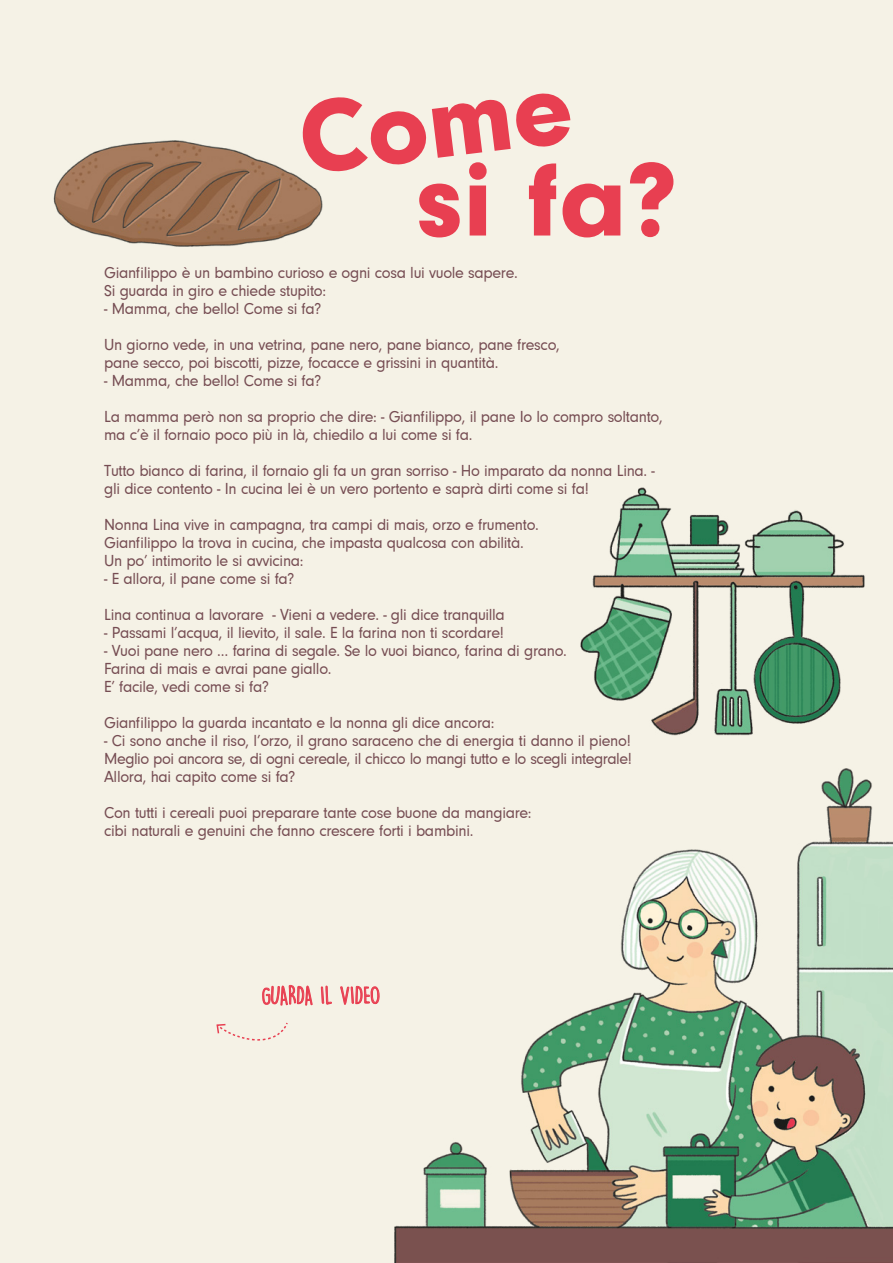
<style>
.page{position:relative;width:893px;height:1263px;background:#f5f2e6}
.page>*{position:absolute;margin:0;border:0;box-sizing:border-box;transform-origin:0 0}
.t1{font:900 108px "Neuzeit Grotesk TOT";color:#e83f51}
.t2{font:900 106.2px "Neuzeit Grotesk TOT";color:#e83f51}
.t3{font:23.1px "DK Lemon Yellow Sun";letter-spacing:-.02em;color:#e83f51}
.t4{font:16.5px/18px "Neuzeit Gro";letter-spacing:-.02em;color:#764d53}
</style>
<div class="page">
<svg style="left:262px;top:984px;width:51px;height:21px"></svg>
<svg style="left:321px;top:985px;width:11px;height:20px"></svg>
<svg style="left:340px;top:985px;width:40px;height:20px"></svg>
<svg style="left:216px;top:1022px;width:72px;height:19px"></svg>
<img style="left:395px;top:768px;width:498px;height:495px">
<img style="left:580px;top:487px;width:285px;height:249px">
<img style="left:53px;top:140px;width:270px;height:107px">
<h2 class="t2" style="left:292px;top:79px;width:275px;rotate:-7deg">Come</h2>
<h1 class="t1" style="left:417px;top:138px;width:262px">si fa?</h1>
<p class="t4" style="left:104px;top:264px;width:415px">Gianfilippo è un bambino curioso e ogni cosa lui vuole sapere.<br>Si guarda in giro e chiede stupito:</p>
<p class="t4" style="left:104px;top:291px;width:457px;line-height:36px">- Mamma, che bello! Come si fa?<br>Un giorno vede, in una vetrina, pane nero, pane bianco, pane fresco,</p>
<p class="t4" style="left:104px;top:354px;width:396px">pane secco, poi biscotti, pizze, focacce e grissini in quantità.</p>
<p class="t4" style="left:104px;top:363px;width:560px;line-height:36px">- Mamma, che bello! Come si fa?<br>La mamma però non sa proprio che dire: - Gianfilippo, il pane Io lo compro soltanto,</p>
<p class="t4" style="left:104px;top:417px;width:552px;line-height:36px">ma c’è il fornaio poco più in là, chiedilo a lui come si fa.<br>Tutto bianco di farina, il fornaio gli fa un gran sorriso - Ho imparato da nonna Lina. -</p>
<p class="t4" style="left:104px;top:471px;width:486px;line-height:36px">gli dice contento - In cucina lei è un vero portento e saprà dirti come si fa!<br>Nonna Lina vive in campagna, tra campi di mais, orzo e frumento.</p>
<p class="t4" style="left:104px;top:534px;width:421px">Gianfilippo la trova in cucina, che impasta qualcosa con abilità.<br>Un po’ intimorito le si avvicina:</p>
<p class="t4" style="left:104px;top:561px;width:402px;line-height:36px">- E allora, il pane come si fa?<br>Lina continua a lavorare - Vieni a vedere. - gli dice tranquilla</p>
<p class="t4" style="left:104px;top:624px;width:401px">- Passami l’acqua, il lievito, il sale. E la farina non ti scordare!</p>
<p class="t4" style="left:104px;top:642px;width:464px">- Vuoi pane nero … farina di segale. Se lo vuoi bianco, farina di grano.<br>Farina di mais e avrai pane giallo.<br>E’ facile, vedi come si fa?</p>
<p class="t4" style="left:104px;top:714px;width:392px">Gianfilippo la guarda incantato e la nonna gli dice ancora:</p>
<p class="t4" style="left:104px;top:732px;width:529px;text-align:justify">- Ci sono anche il riso, l’orzo, il grano saraceno che di energia ti danno il pieno!<br>Meglio poi ancora se, di ogni cereale, il chicco lo mangi tutto e lo scegli integrale!<br>Allora, hai capito come si fa?</p>
<p class="t4" style="left:104px;top:804px;width:429px">Con tutti i cereali puoi preparare tante cose buone da mangiare: cibi naturali e genuini che fanno crescere forti i bambini.</p>
<h3 class="t3" style="left:262px;top:981px;width:120px">GUARDA IL VIDEO</h3>
</div>
